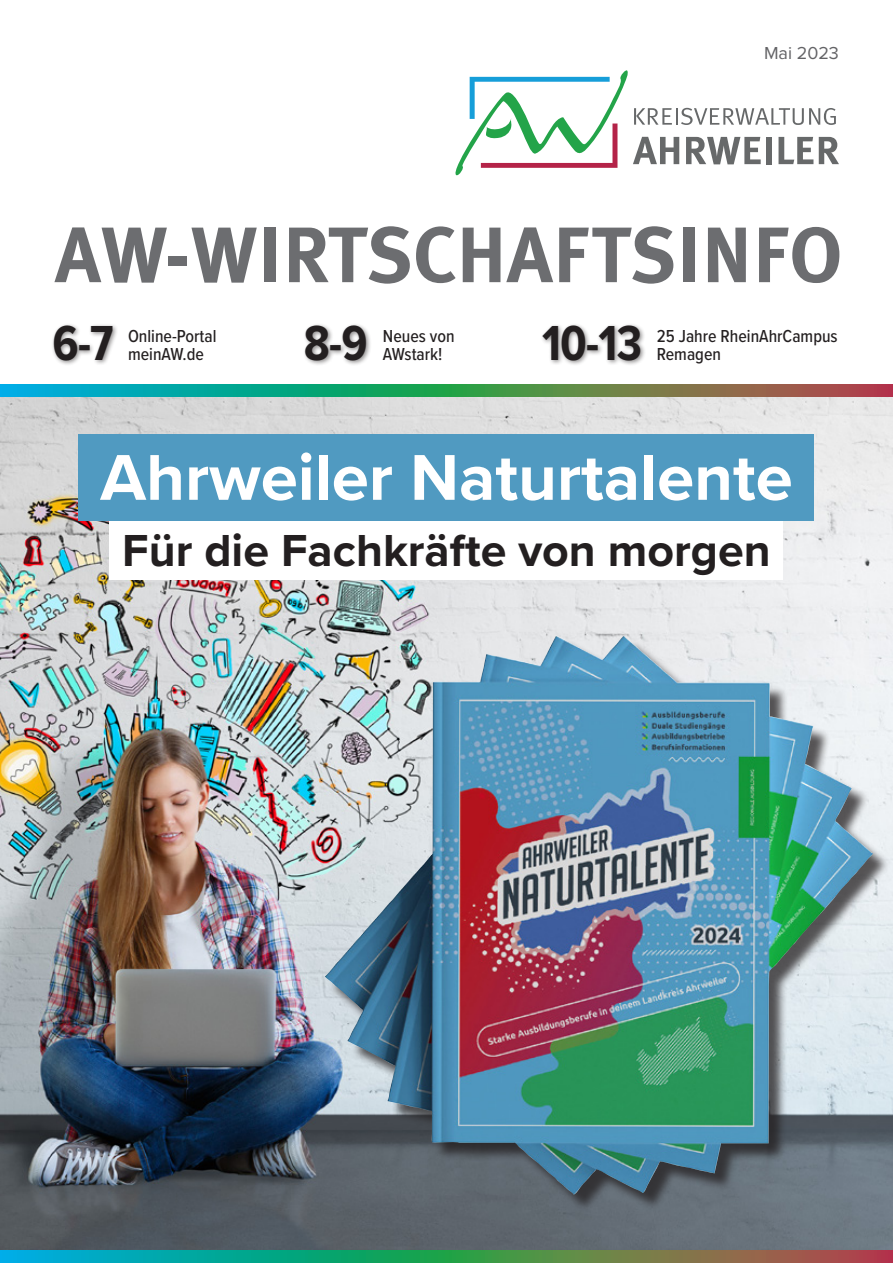
<style>
.page{position:relative;width:893px;height:1263px;background:#fff}
.page>*{position:absolute;margin:0;border:0;box-sizing:border-box;transform-origin:0 0}
.t1{font:700 67.05px "Proxima Nova";color:#fff}
.t2{font:700 51px "Proxima Nova Cond";color:#231f20}
.t3{font:700 46.5px "Proxima Nova";color:#231f20}
.t4{font:500 18px "Proxima Nova Cond";color:#231f20}
.t5{font:18px "Proxima Nova";color:#636366}
</style>
<div class="page">
<img style="left:0;top:397px;width:893px;height:853px">
<div style="left:328px;top:639px;width:562px;height:573px;background:#231f20;opacity:.75"></div>
<img style="left:325px;top:636px;width:548px;height:558px">
<svg style="left:0;top:1250px;width:893px;height:13px;background:#3e8e6f"></svg>
<svg style="left:0;top:384px;width:893px;height:13px;background:#3e8e6f"></svg>
<div style="left:303px;top:322px;width:69px;height:44px;background:#231f20;opacity:.5"></div>
<div style="left:540px;top:322px;width:106px;height:44px;background:#231f20;opacity:.5"></div>
<div style="left:51px;top:322px;width:68px;height:44px;background:#231f20;opacity:.5"></div>
<div style="left:79px;top:434px;width:735px;height:87px;background:#509ac1"></div>
<svg style="left:54px;top:227px;width:113px;height:56px"></svg>
<div style="left:168px;top:256px;width:19px;height:9px;background:#6c6d70"></div>
<svg style="left:191px;top:228px;width:66px;height:55px"></svg>
<div style="left:264px;top:228px;width:12px;height:54px;background:#6c6d70"></div>
<svg style="left:289px;top:226px;width:121px;height:58px"></svg>
<svg style="left:416px;top:226px;width:40px;height:57px"></svg>
<svg style="left:463px;top:228px;width:37px;height:54px"></svg>
<svg style="left:506px;top:227px;width:47px;height:55px"></svg>
<svg style="left:559px;top:226px;width:114px;height:58px"></svg>
<div style="left:683px;top:228px;width:12px;height:54px;background:#6c6d70"></div>
<svg style="left:708px;top:228px;width:38px;height:54px"></svg>
<svg style="left:759px;top:227px;width:80px;height:56px"></svg>
<svg style="left:455px;top:70px;width:384px;height:105px"></svg>
<div style="left:110px;top:521px;width:673px;height:58px;background:#fff"></div>
<p class="t5" style="left:764px;top:40px;width:76px">Mai 2023</p>
<p class="t2" style="left:53px;top:306px;width:63px">6-7</p>
<p class="t4" style="left:128px;top:323px;width:90px">Online-Portal</p>
<p class="t4" style="left:128px;top:341px;width:77px">meinAW.de</p>
<p class="t2" style="left:304px;top:306px;width:65px">8-9</p>
<p class="t4" style="left:383px;top:323px;width:73px">Neues von</p>
<p class="t4" style="left:383px;top:341px;width:61px">AWstark!</p>
<p class="t2" style="left:542px;top:306px;width:101px">10-13</p>
<p class="t4" style="left:657px;top:323px;width:182px">25 Jahre RheinAhrCampus</p>
<p class="t4" style="left:657px;top:341px;width:66px">Remagen</p>
<p class="t1" style="left:100px;top:427px;width:694px">Ahrweiler Naturtalente</p>
<p class="t3" style="left:122px;top:516px;width:650px">Für die Fachkräfte von morgen</p>
</div>
